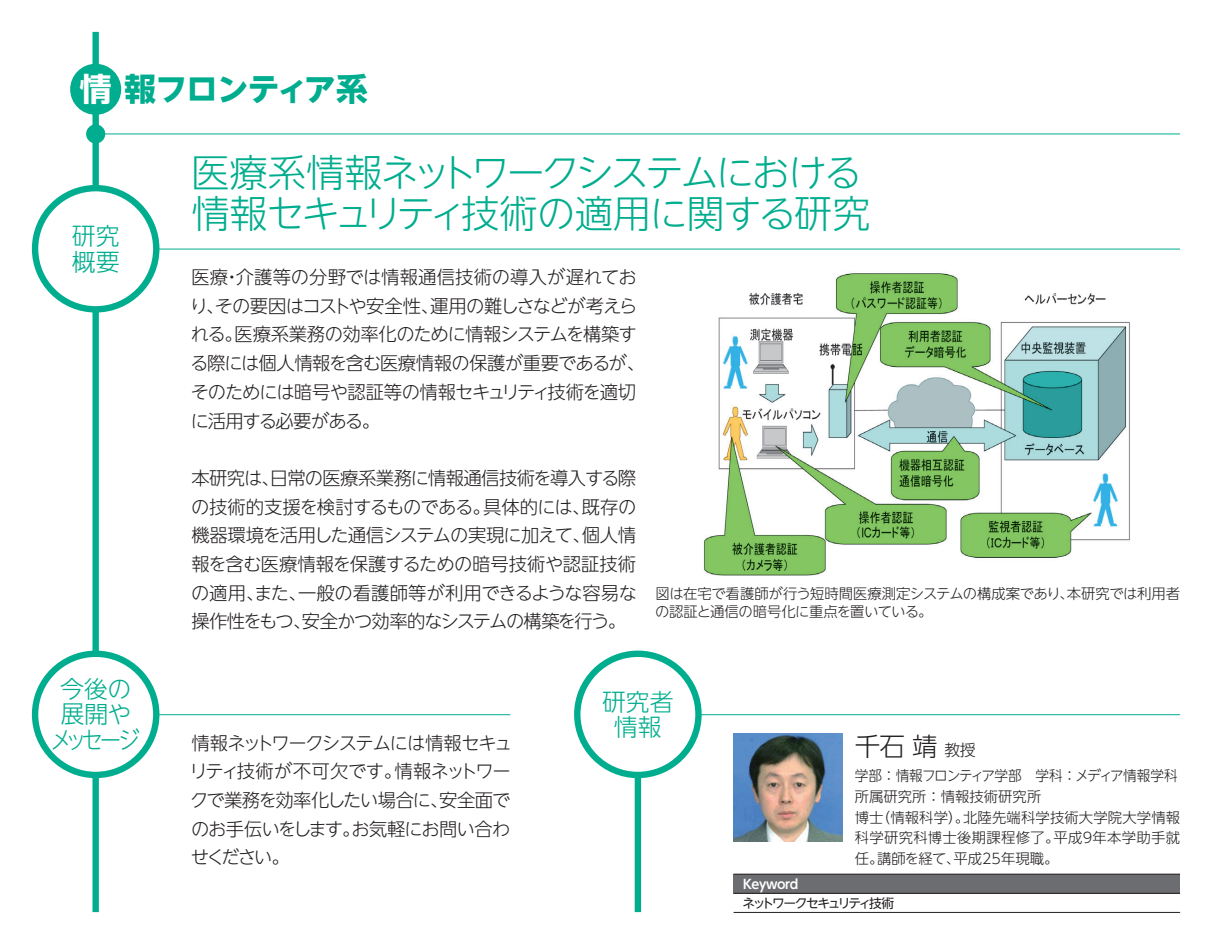
<style>
.page{position:relative;width:1212px;height:944px;background:#fff}
.page>*{position:absolute;margin:0;border:0;box-sizing:border-box;transform-origin:0 0}
.t1{font:300 38.25px/41.4px "UD Shin Go NT Pr 6 N";letter-spacing:-.07em;color:#00ad8e}
.t2{font:700 31.95px "UD Shin Go NT Pr 6 N";letter-spacing:-.035em;color:#00ad8e}
.t3{font:300 25.43px "UD Shin Go NT Pr 6 N";color:#231f20}
.t4{font:300 23.85px/25.4px "UD Shin Go NT Pr 6 N";letter-spacing:-.09em;color:#00ad8e;text-align:center}
.t5{font:300 23.85px/25.4px "UD Shin Go NT Pr 6 N";color:#00ad8e}
.t6{font:300 18.22px/28.8px "UD Shin Go NT Pr 6 N";letter-spacing:-.04em;color:#231f20}
.t7{font:300 18.22px/28.8px "UD Shin Go NT Pr 6 N";letter-spacing:-.065em;color:#231f20}
.t8{font:300 18.22px/28.8px "UD Shin Go NT Pr 6 N";letter-spacing:-.07em;color:#231f20;text-align:right}
.t9{font:300 18.22px "UD Shin Go NT Pr 6 N";letter-spacing:.01em;color:#231f20}
.t10{font:300 18.22px "UD Shin Go NT Pr 6 N";letter-spacing:-.01em;color:#231f20}
.t11{font:300 18.22px/28.8px "UD Shin Go NT Pr 6 N";letter-spacing:-.115em;color:#231f20}
.t12{font:300 18.22px "UD Shin Go NT Pr 6 N";letter-spacing:-.06em;color:#231f20}
.t13{font:300 15.97px "UD Shin Go NT Pr 6 N";color:#231f20}
.t14{font:300 14.4px "UD Shin Go NT Pr 6 N";color:#231f20}
.t15{font:300 14.4px/20.7px "UD Shin Go NT Pr 6 N";letter-spacing:.02em;color:#231f20;text-align:right}
.t16{font:300 14.4px "UD Shin Go NT Pr 6 N";letter-spacing:-.055em;color:#231f20;scale:.95 1}
.t17{font:300 14.4px "UD Shin Go NT Pr 6 N";letter-spacing:-.035em;color:#231f20}
.t18{font:12.83px "UD Shin Go NT Pr 6 N";letter-spacing:-.17em;color:#231f20}
.t19{font:700 12.83px "UD Shin Go NT Pr 6 N De";letter-spacing:-.03em;color:#fff}
.s1{color:#fff}
</style>
<div class="page">
<hr style="left:96px;top:134px;width:1084px;height:1px;background:#00ad8e">
<div style="left:92px;top:32px;width:7px;height:880px;background:#00ad8e"></div>
<div style="left:70px;top:64px;width:51px;height:51px;background:#00ad8e;border-radius:50%"></div>
<div style="left:86px;top:124px;width:19px;height:20px;background:#00ad8e;border-radius:50%"></div>
<hr style="left:96px;top:249px;width:1084px;height:1px;background:#00ad8e">
<hr style="left:96px;top:714px;width:414px;height:1px;background:#00ad8e">
<hr style="left:638px;top:714px;width:542px;height:1px;background:#00ad8e">
<div style="left:635px;top:676px;width:6px;height:236px;background:#00ad8e"></div>
<div style="left:35px;top:188px;width:121px;height:121px;background:#fff;border-radius:50%"></div>
<div style="left:32px;top:185px;width:127px;height:128px;border:6px solid #00ad8e;border-radius:50%"></div>
<div style="left:35px;top:654px;width:121px;height:121px;background:#fff;border-radius:50%"></div>
<div style="left:32px;top:651px;width:127px;height:127px;border:6px solid #00ad8e;border-radius:50%"></div>
<div style="left:577px;top:654px;width:121px;height:121px;background:#fff;border-radius:50%"></div>
<div style="left:574px;top:651px;width:128px;height:127px;border:6px solid #00ad8e;border-radius:50%"></div>
<img style="left:733px;top:733px;width:109px;height:109px">
<img style="left:703px;top:273px;width:427px;height:303px">
<div style="left:733px;top:874px;width:447px;height:19px;background:#6c6d70"></div>
<hr style="left:733px;top:874px;width:447px;height:1px;background:#231f20">
<hr style="left:733px;top:893px;width:447px;height:1px;background:#231f20">
<hr style="left:733px;top:912px;width:447px;height:1px;background:#231f20">
<h2 class="t2" style="left:80px;top:63px;width:290px"><span class="s1">情</span>報フロンティア系</h2>
<h3 class="t5" style="left:72px;top:222px;width:49px">研究概要</h3>
<h3 class="t4" style="left:50px;top:675px;width:91px">今後の展開やメッセージ</h3>
<h1 class="t1" style="left:191px;top:150px;width:681px">医療系情報ネットワークシステムにおける情報セキュリティ技術の適用に関する研究</h1>
<p class="t9" style="left:191px;top:262px;width:447px">医療介護等の分野では情報通信技術の導入が遅れてお</p>
<p class="t6" style="left:223px;top:262px;width:20px">・</p>
<p class="t12" style="left:430px;top:291px;width:209px">運用の難しさなどが考えら</p>
<p class="t6" style="left:190px;top:291px;width:251px">りその要因はコストや安全性、</p>
<p class="t6" style="left:206px;top:291px;width:20px">、</p>
<p class="t6" style="left:235px;top:319px;width:404px">医療系業務の効率化のために情報システムを構築す</p>
<p class="t6" style="left:190px;top:319px;width:456px">れる。<br>る際には個人情報を含む医療情報の保護が重要であるが、そのためには暗号や認証等の情報セキュリティ技術を適切に活用する必要がある。</p>
<p class="t6" style="left:191px;top:463px;width:446px">本研究は日常の医療系業務に情報通信技術を導入する際</p>
<p class="t6" style="left:261px;top:463px;width:20px">、</p>
<p class="t6" style="left:191px;top:492px;width:301px">の技術的支援を検討するものである。</p>
<p class="t6" style="left:483px;top:492px;width:109px">具体的には、</p>
<p class="t6" style="left:582px;top:492px;width:56px">既存の</p>
<p class="t7" style="left:191px;top:520px;width:401px">機器環境を活用した通信システムの実現に加えて、</p>
<p class="t6" style="left:191px;top:549px;width:446px">報を含む医療情報を保護するための暗号技術や認証技術</p>
<p class="t10" style="left:298px;top:578px;width:340px">一般の看護師等が利用できるような容易な</p>
<p class="t6" style="left:582px;top:520px;width:56px">個人情</p>
<p class="t7" style="left:191px;top:578px;width:437px">の適用、<br>操作性をもつ安全かつ効率的なシステムの構築を行う。</p>
<p class="t6" style="left:254px;top:578px;width:54px">また、</p>
<p class="t6" style="left:293px;top:606px;width:20px">、</p>
<p class="t14" style="left:655px;top:582px;width:526px">図は在宅で看護師が行う短時間医療測定システムの構成案であり本研究では利用者</p>
<p class="t14" style="left:1059px;top:582px;width:16px">、</p>
<p class="t17" style="left:655px;top:600px;width:279px">の認証と通信の暗号化に重点を置いている。</p>
<p class="t8" style="left:191px;top:728px;width:322px">情報ネットワークシステムには情報セキュ情報ネットワー</p>
<p class="t6" style="left:190px;top:756px;width:323px">リティ技術が不可欠です。<br>クで業務を効率化したい場合に安全面で</p>
<p class="t6" style="left:352px;top:785px;width:161px;text-indent:79px">、<br>お気軽にお問い合わ</p>
<p class="t11" style="left:191px;top:814px;width:171px">のお手伝いをします。せください。</p>
<h3 class="t5" style="left:602px;top:688px;width:73px;text-align:center">研究者情報</h3>
<h3 class="t3" style="left:855px;top:726px;width:84px">千石靖</h3>
<p class="t16" style="left:855px;top:764px;width:342px">学部：情報フロンティア学部　学科：メディア情報学科</p>
<p class="t14" style="left:855px;top:785px;width:188px">所属研究所：情報技術研究所</p>
<p class="t14" style="left:963px;top:806px;width:219px">北陸先端科学技術大学院大学情報</p>
<p class="t13" style="left:944px;top:737px;width:33px">教授</p>
<p class="t14" style="left:876px;top:806px;width:95px">（情報科学）。</p>
<p class="t14" style="left:855px;top:806px;width:30px">博士</p>
<p class="t15" style="left:855px;top:827px;width:206px">科学研究科博士後期課程修了。平成25年現職。</p>
<p class="t15" style="left:1053px;top:827px;width:128px">平成9年本学助手就</p>
<p class="t14" style="left:877px;top:847px;width:85px">講師を経て、</p>
<p class="t14" style="left:855px;top:847px;width:30px">任。</p>
<p class="t19" style="left:743px;top:873px;width:57px">Keyword</p>
<p class="t18" style="left:742px;top:892px;width:153px">ネットワークセキュリティ技術</p>
</div>
